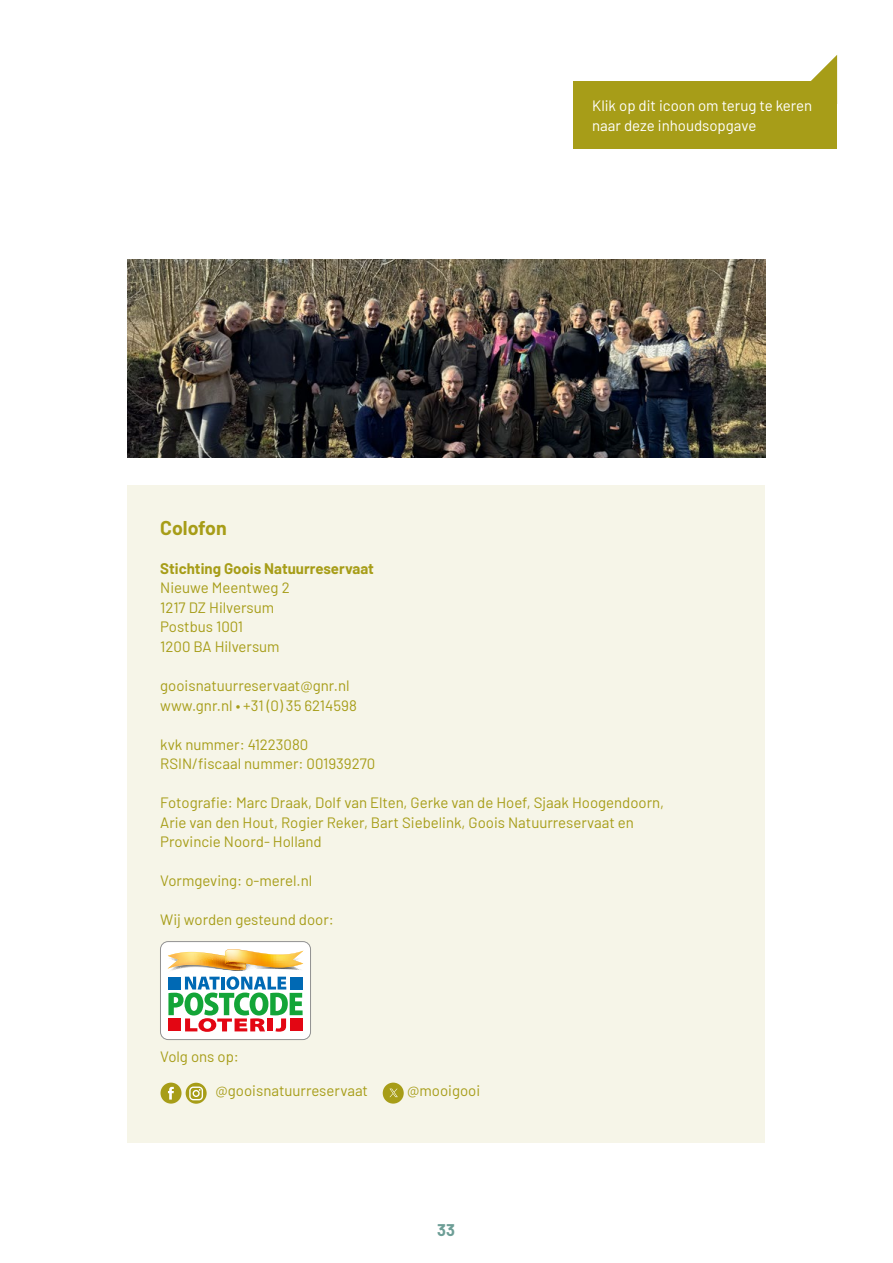
<style>
.page{position:relative;width:893px;height:1263px;background:#fff}
.page>*{position:absolute;margin:0;border:0;box-sizing:border-box;transform-origin:0 0}
.t1{font:700 19.5px "Barlow";color:#a79d18}
.t2{font:700 16.5px "Barlow";color:#6d9e96}
.t3{font:15px/19.5px "Barlow";color:#a79d18}
.t4{font:15px/19.5px "Barlow";color:#fff}
.t5{font:700 15px "Barlow";color:#a79d18}
</style>
<div class="page">
<div style="left:128px;top:485px;width:637px;height:657px;background:#f6f5e8"></div>
<svg style="left:160px;top:941px;width:151px;height:99px;background:#c7c9b3"></svg>
<div style="left:383px;top:1082px;width:21px;height:21px;background:#a79d18;border-radius:50%"></div>
<div style="left:161px;top:1082px;width:21px;height:21px;background:#a79d18;border-radius:50%"></div>
<svg style="left:168px;top:1087px;width:6px;height:12px"></svg>
<svg style="left:186px;top:1083px;width:21px;height:21px"></svg>
<svg style="left:189px;top:1086px;width:14px;height:14px"></svg>
<img style="left:128px;top:259px;width:637px;height:199px">
<div style="left:574px;top:81px;width:263px;height:68px;background:#a79d18"></div>
<svg style="left:811px;top:55px;width:26px;height:26px"></svg>
<svg style="left:389px;top:1089px;width:9px;height:8px"></svg>
<p class="t4" style="left:592px;top:95px;width:222px">Klik op dit icoon om terug te keren naar deze inhoudsopgave</p>
<h1 class="t1" style="left:160px;top:513px;width:68px">Colofon</h1>
<p class="t5" style="left:160px;top:557px;width:215px">Stichting Goois Natuurreservaat</p>
<p class="t3" style="left:160px;top:577px;width:131px">Nieuwe Meentweg 2<br>1217 DZ Hilversum<br>Postbus 1001<br>1200 BA Hilversum</p>
<p class="t3" style="left:160px;top:675px;width:198px">gooisnatuurreservaat@gnr.nl www.gnr.nl • +31 (0) 35 6214598</p>
<p class="t3" style="left:160px;top:733px;width:217px">kvk nummer: 41223080<br>RSIN/fiscaal nummer: 001939270</p>
<p class="t3" style="left:160px;top:792px;width:505px">Fotografie: Marc Draak, Dolf van Elten, Gerke van de Hoef, Sjaak Hoogendoorn,<br>Arie van den Hout, Rogier Reker, Bart Siebelink, Goois Natuurreservaat en<br>Provincie Noord- Holland</p>
<p class="t3" style="left:160px;top:870px;width:154px">Vormgeving: o-merel.nl</p>
<p class="t3" style="left:160px;top:909px;width:175px">Wij worden gesteund door:</p>
<p class="t3" style="left:160px;top:1045px;width:80px">Volg ons op:</p>
<p class="t3" style="left:216px;top:1080px;width:154px">@gooisnatuurreservaat</p>
<p class="t3" style="left:407px;top:1080px;width:75px">@mooigooi</p>
<p class="t2" style="left:437px;top:1218px;width:19px">33</p>
</div>
